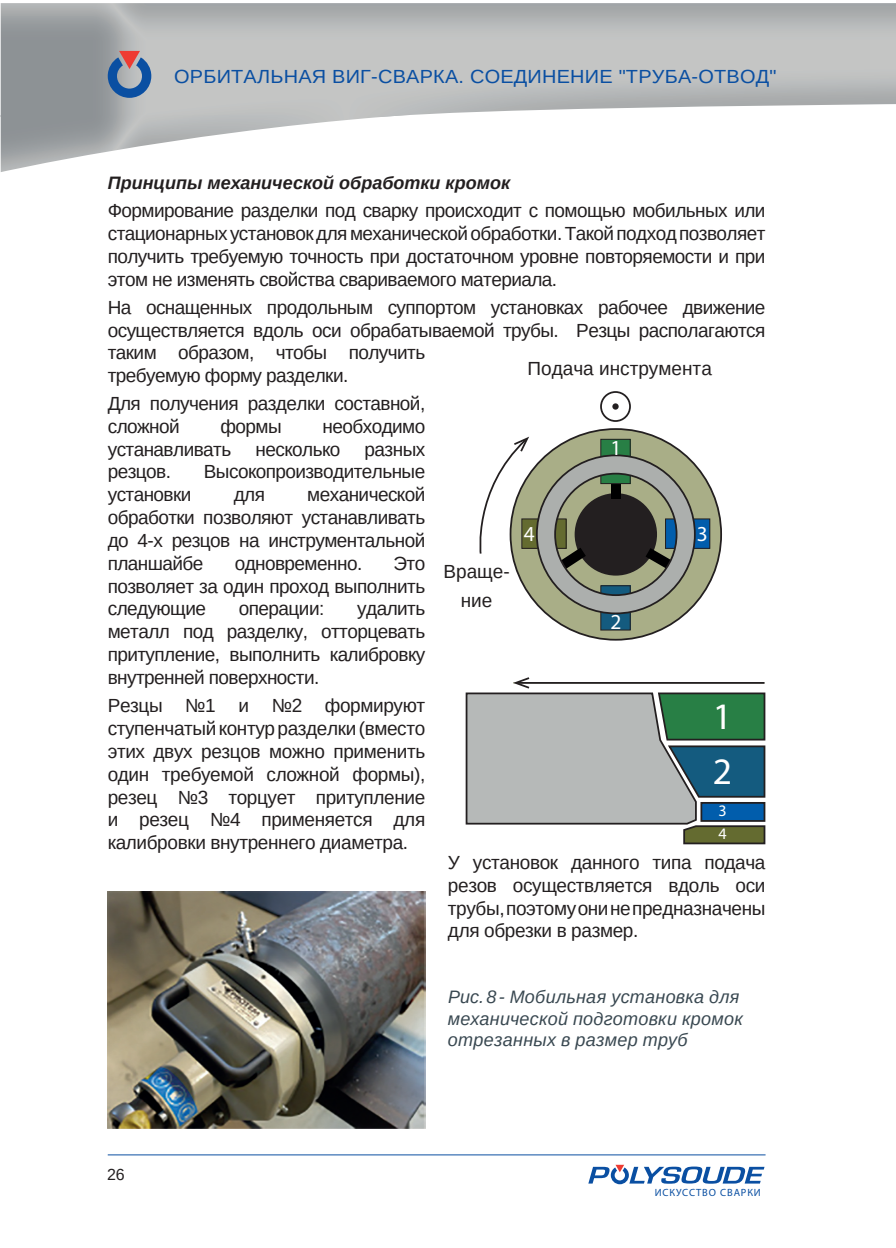
<style>
.page{position:relative;width:896px;height:1248px;background:#fff}
.page>*{position:absolute;margin:0;border:0;box-sizing:border-box;transform-origin:0 0}
.t1{font:37.4px/55px "Myriad Pro";color:#fff}
.t2{font:21.4px "Myriad Pro";color:#fff}
.t3{font:19px/22.8px "Arimo";letter-spacing:-.03em;color:#231f20;text-align:justify}
.t4{font:19px "Arimo";letter-spacing:.01em;color:#0a4fa2;scale:1.05 1}
.t5{font:19px/28.4px "Arimo";color:#231f20;text-align:center}
.t6{font:italic 18px/21.6px "Arimo";letter-spacing:.015em;color:#394851}
.t7{font:italic 700 18px "Arimo";color:#231f20}
.t8{font:16px/23.2px "Myriad Pro";color:#fff}
.t9{font:16px "Arimo";color:#231f20}
.t10{font:10.4px "Myriad Pro";letter-spacing:.08em;color:#0a4fa2}
</style>
<div class="page">
<img style="left:108px;top:891px;width:317px;height:237px">
<div style="left:510px;top:429px;width:211px;height:210px;background:#a9ae87;border-radius:50%"></div>
<div style="left:522px;top:519px;width:44px;height:29px;background:#646b30"></div>
<div style="left:521px;top:518px;width:45px;height:30px;border:1px solid #231f20"></div>
<div style="left:601px;top:439px;width:29px;height:44px;background:#287f45"></div>
<div style="left:600px;top:439px;width:30px;height:45px;border:1px solid #231f20"></div>
<div style="left:601px;top:585px;width:29px;height:45px;background:#145b7f"></div>
<div style="left:600px;top:585px;width:30px;height:45px;border:1px solid #231f20"></div>
<div style="left:665px;top:519px;width:45px;height:29px;background:#015dac"></div>
<div style="left:665px;top:518px;width:45px;height:30px;border:1px solid #231f20"></div>
<svg style="left:537px;top:455px;width:158px;height:158px"></svg>
<div style="left:554px;top:472px;width:123px;height:124px;border:2px solid #231f20;border-radius:50%"></div>
<div style="left:600px;top:391px;width:31px;height:31px;border:2px solid #231f20;border-radius:50%"></div>
<div style="left:612px;top:403px;width:7px;height:6px;background:#231f20;border-radius:50%"></div>
<svg style="left:479px;top:436px;width:50px;height:119px"></svg>
<svg style="left:465px;top:677px;width:301px;height:168px"></svg>
<img style="left:1px;top:116px;width:393px;height:56px">
<hr style="left:108px;top:1154px;width:657px;height:1px;background:#0a4fa2">
<svg style="left:588px;top:1164px;width:176px;height:20px"></svg>
<svg style="left:108px;top:51px;width:43px;height:47px"></svg>
<p class="t4" style="left:174px;top:66px;width:575px">ОРБИТАЛЬНАЯ ВИГ-СВАРКА. СОЕДИНЕНИЕ "ТРУБА-ОТВОД"</p>
<p class="t7" style="left:108px;top:173px;width:404px">Принципы механической обработки кромок</p>
<p class="t3" style="left:108px;top:199px;width:659px">Формирование разделки под сварку происходит с помощью мобильных или стационарных установок для механической обработки. Такой подход позволяет получить требуемую точность при достаточном уровне повторяемости и при этом не изменять свойства свариваемого материала.</p>
<p class="t3" style="left:108px;top:296px;width:659px">На оснащенных продольным суппортом установках рабочее движение осуществляется вдоль оси обрабатываемой трубы. Резцы располагаются</p>
<p class="t3" style="left:108px;top:341px;width:319px">таким образом, чтобы получить требуемую форму разделки.</p>
<p class="t3" style="left:108px;top:392px;width:319px">Для получения разделки составной, сложной</p>
<p class="t3" style="left:221px;top:415px;width:63px">формы</p>
<p class="t3" style="left:322px;top:415px;width:104px">необходимо</p>
<p class="t3" style="left:108px;top:437px;width:125px">устанавливать</p>
<p class="t3" style="left:256px;top:437px;width:86px">несколько</p>
<p class="t3" style="left:365px;top:437px;width:62px">разных</p>
<p class="t3" style="left:108px;top:460px;width:65px">резцов.</p>
<p class="t3" style="left:204px;top:460px;width:223px">Высокопроизводительные</p>
<p class="t3" style="left:108px;top:483px;width:85px">установки</p>
<p class="t3" style="left:234px;top:483px;width:33px">для</p>
<p class="t3" style="left:108px;top:483px;width:319px;text-indent:199px">механической обработки позволяют устанавливать до 4-х резцов на инструментальной планшайбе</p>
<p class="t3" style="left:108px;top:551px;width:319px;text-indent:286px">Это позволяет за один проход выполнить следующие</p>
<p class="t3" style="left:235px;top:551px;width:129px">одновременно.</p>
<p class="t3" style="left:108px;top:597px;width:319px;text-indent:249px">удалить металл под разделку, отторцевать притупление, выполнить калибровку внутренней поверхности.</p>
<p class="t3" style="left:108px;top:694px;width:319px">Резцы №1 и №2 формируют ступенчатыйконтурразделки (вместо этих двух резцов можно применить один требуемой сложной формы), резец №3 торцует притупление и резец №4 применяется для калибровки внутреннего диаметра.</p>
<p class="t3" style="left:239px;top:597px;width:87px">операции:</p>
<p class="t5" style="left:527px;top:354px;width:186px">Подача инструмента</p>
<p class="t2" style="left:610px;top:434px;width:12px">1</p>
<p class="t5" style="left:443px;top:557px;width:68px">Враще&shy;ние</p>
<p class="t2" style="left:524px;top:520px;width:12px">4</p>
<p class="t2" style="left:696px;top:520px;width:12px">3</p>
<p class="t2" style="left:610px;top:609px;width:12px">2</p>
<h1 class="t1" style="left:713px;top:688px;width:21px">1<br>2</h1>
<p class="t8" style="left:718px;top:798px;width:10px">3<br>4</p>
<p class="t3" style="left:448px;top:850px;width:319px">У установок данного типа подача резов осуществляется вдоль оси трубы, поэтомуонинепредназначены для обрезки в размер.</p>
<p class="t6" style="left:448px;top:985px;width:296px">Рис. 8 - Мобильная установка для механической подготовки кромок отрезанных в размер труб</p>
<p class="t9" style="left:107px;top:1165px;width:19px">26</p>
<p class="t10" style="left:655px;top:1185px;width:107px">ИСКУССТВО СВАРКИ</p>
</div>
